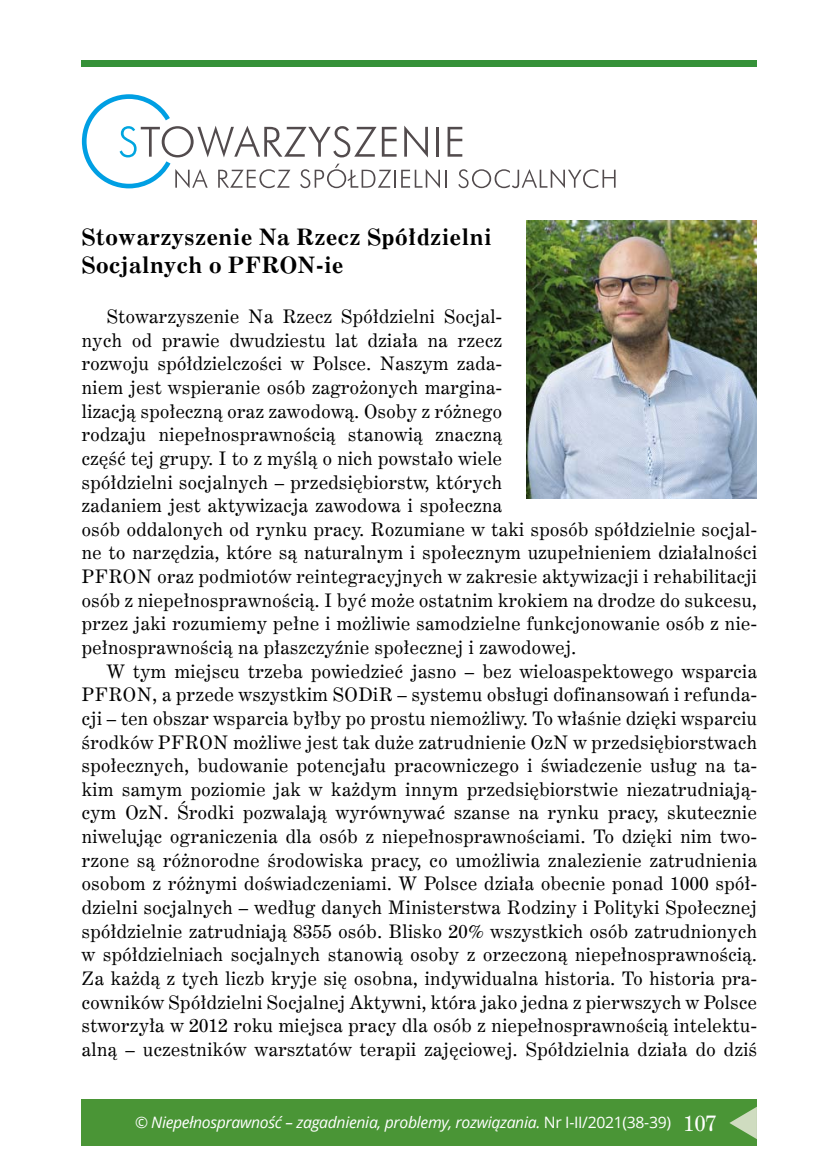
<style>
.page{position:relative;width:819px;height:1166px;background:#fff}
.page>*{position:absolute;margin:0;border:0;box-sizing:border-box;transform-origin:0 0}
.t1{font:22.75px/27.3px "Century Expd EU Bold";letter-spacing:.025em;color:#000}
.t2{font:18.72px/23.6px "Century Expd EU Normal";letter-spacing:.025em;color:#000}
.t3{font:italic 15.75px "Open Sans";letter-spacing:-.02em;color:#fff}
.s1{font-style:normal}
.s2{font-family:"Century Expd EU Normal";font-style:normal;font-size:21.88px}
</style>
<div class="page">
<div style="left:82px;top:1099px;width:674px;height:47px;background:#4a9536"></div>
<div style="left:82px;top:60px;width:674px;height:7px;background:#359138"></div>
<svg style="left:729px;top:1107px;width:27px;height:32px"></svg>
<svg style="left:82px;top:94px;width:533px;height:94px"></svg>
<img style="left:527px;top:221px;width:229px;height:278px">
<p class="t1" style="left:82px;top:225px;width:411px">Stowarzyszenie Na Rzecz Spółdzielni<br>Socjalnych o PFRON-ie</p>
<p class="t2" style="left:82px;top:305px;width:676px;text-indent:25px">Stowarzyszenie Na Rzecz Spółdzielni Socjal-<br>nych od prawie dwudziestu lat działa na rzecz<br>rozwoju spółdzielczości w Polsce. Naszym zada-<br>niem jest wspieranie osób zagrożonych margina-<br>lizacją społeczną oraz zawodową. Osoby z różnego<br>rodzaju niepełnosprawnością stanowią znaczną<br>część tej grupy. I to z myślą o nich powstało wiele<br>spółdzielni socjalnych – przedsiębiorstw, których<br>zadaniem jest aktywizacja zawodowa i społeczna<br>osób oddalonych od rynku pracy. Rozumiane w taki sposób spółdzielnie socjal&shy;ne to narzędzia, które są naturalnym i społecznym uzupełnieniem działalności PFRON oraz podmiotów reintegracyjnych w zakresie aktywizacji i rehabilitacji osób z niepełnosprawnością. I być może ostatnim krokiem na drodze do sukcesu, przez jaki rozumiemy pełne i możliwie samodzielne funkcjonowanie osób z nie&shy;pełnosprawnością na płaszczyźnie społecznej i zawodowej.</p>
<p class="t2" style="left:82px;top:660px;width:676px;text-align:justify;text-indent:25px">W tym miejscu trzeba powiedzieć jasno – bez wieloaspektowego wsparcia PFRON, a przede wszystkim SODiR – systemu obsługi dofinansowań i refunda&shy;cji – ten obszar wsparcia byłby po prostu niemożliwy. To właśnie dzięki wsparciu środków PFRON możliwe jest tak duże zatrudnienie OzN w przedsiębiorstwach społecznych, budowanie potencjału pracowniczego i świadczenie usług na ta&shy;kim samym poziomie jak w każdym innym przedsiębiorstwie niezatrudniają&shy;cym OzN. Środki pozwalają wyrównywać szanse na rynku pracy, skutecznie niwelując ograniczenia dla osób z niepełnosprawnościami. To dzięki nim two&shy;rzone są różnorodne środowiska pracy, co umożliwia znalezienie zatrudnienia osobom z różnymi doświadczeniami. W Polsce działa obecnie ponad 1000 spół&shy;dzielni socjalnych – według danych Ministerstwa Rodziny i Polityki Społecznej spółdzielnie zatrudniają 8355 osób. Blisko 20% wszystkich osób zatrudnionych w spółdzielniach socjalnych stanowią osoby z orzeczoną niepełnosprawnością.<br>Za każdą z tych liczb kryje się osobna, indywidualna historia. To historia pra&shy;cowników Spółdzielni Socjalnej Aktywni, która jako jedna z pierwszych w Polsce stworzyła w 2012 roku miejsca pracy dla osób z niepełnosprawnością intelektu&shy;alną – uczestników warsztatów terapii zajęciowej. Spółdzielnia działa do dziś</p>
<p class="t3" style="left:135px;top:1112px;width:583px">© Niepełnosprawność – zagadnienia, problemy, rozwiązania. <span class="s1">Nr I-II/2021(38-39)</span> <span class="s2">107</span></p>
</div>
